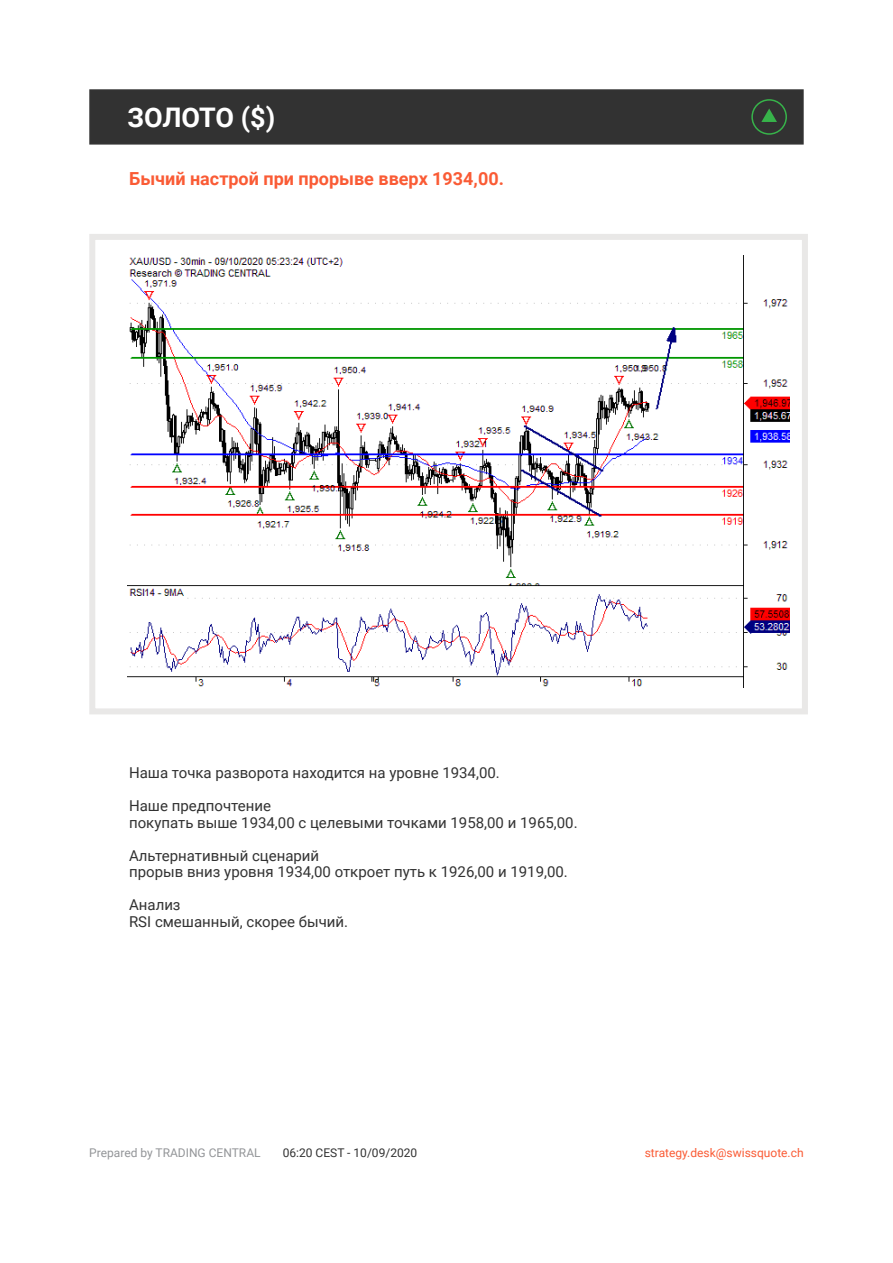
<style>
.page{position:relative;width:893px;height:1263px;background:#fff}
.page>*{position:absolute;margin:0;border:0;box-sizing:border-box;transform-origin:0 0}
.t1{font:700 27px "Roboto";letter-spacing:-.015em;color:#fff}
.t2{font:700 18px "Roboto";color:#fa5b35}
.t3{font:15px/16.5px "Roboto";color:#323232}
.t4{font:12px "Roboto";color:#fa5b35}
.t5{font:12px "Roboto";color:#939598}
.t6{font:12px "Roboto";color:#323232}
</style>
<div class="page">
<div style="left:89px;top:234px;width:719px;height:480px;border:6px solid #e9e8e7"></div>
<div style="left:89px;top:89px;width:715px;height:56px;background:#323232;border:2px solid #323232"></div>
<img style="left:128px;top:255px;width:661px;height:432px">
<svg style="left:751px;top:99px;width:36px;height:36px"></svg>
<h1 class="t1" style="left:128px;top:98px;width:149px">ЗОЛОТО ($)</h1>
<p class="t2" style="left:129px;top:166px;width:376px">Бычий настрой при прорыве вверх 1934,00.</p>
<p class="t3" style="left:129px;top:764px;width:372px">Наша точка разворота находится на уровне 1934,00.</p>
<p class="t3" style="left:129px;top:797px;width:450px">Наше предпочтение<br>покупать выше 1934,00 с целевыми точками 1958,00 и 1965,00.</p>
<p class="t3" style="left:129px;top:846px;width:440px">Альтернативный сценарий<br>прорыв вниз уровня 1934,00 откроет путь к 1926,00 и 1919,00.</p>
<p class="t3" style="left:129px;top:896px;width:221px">Анализ<br>RSI смешанный, скорее бычий.</p>
<p class="t5" style="left:89px;top:1144px;width:173px">Prepared by TRADING CENTRAL</p>
<p class="t6" style="left:283px;top:1144px;width:136px">06:20 CEST - 10/09/2020</p>
<p class="t4" style="left:645px;top:1144px;width:160px">strategy.desk@swissquote.ch</p>
</div>
